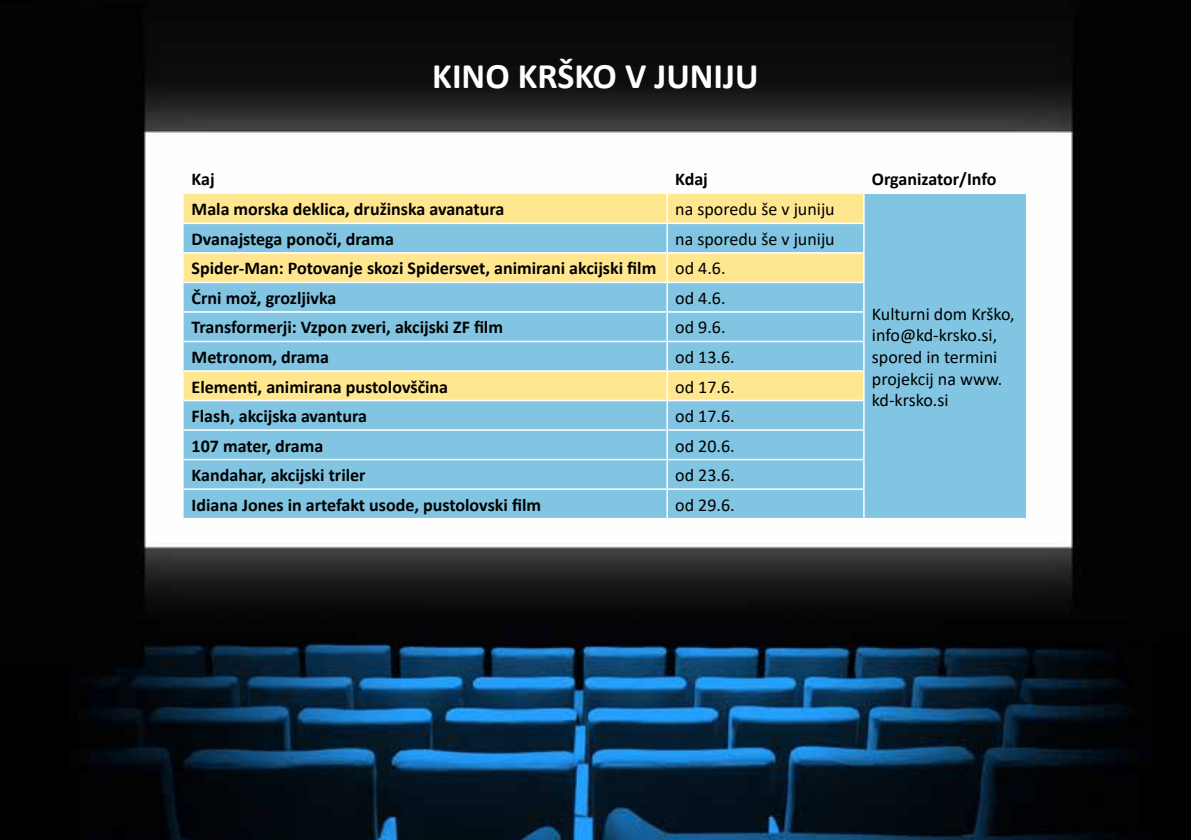
<style>
.page{position:relative;width:1191px;height:840px;background:#fff}
.page>*{position:absolute;margin:0;border:0;box-sizing:border-box;transform-origin:0 0}
.t1{font:700 36px "Calibri";color:#fff}
.t2{font:700 18px/29.6px "Calibri";color:#000}
.t3{font:18px/21.6px "Calibri";color:#000}
.s1{font-weight:400}
</style>
<div class="page">
<img style="left:0;top:0;width:1191px;height:839px">
<div style="left:184px;top:194px;width:679px;height:28px;background:#ffe78f"></div>
<div style="left:864px;top:194px;width:161px;height:324px;background:#81c5e2"></div>
<svg style="left:184px;top:224px;width:679px;height:293px;fill:#81c5e2"></svg>
<hr style="left:184px;top:153px;width:483px;height:2px;background:#fff">
<hr style="left:667px;top:153px;width:197px;height:2px;background:#fff">
<hr style="left:666px;top:155px;width:2px;height:39px;background:#fff">
<hr style="left:864px;top:153px;width:161px;height:2px;background:#fff">
<hr style="left:863px;top:155px;width:1px;height:39px;background:#fff">
<hr style="left:666px;top:194px;width:2px;height:28px;background:#fff">
<hr style="left:864px;top:517px;width:161px;height:2px;background:#fff">
<hr style="left:184px;top:222px;width:483px;height:2px;background:#fff">
<hr style="left:667px;top:222px;width:197px;height:2px;background:#fff">
<hr style="left:666px;top:224px;width:2px;height:28px;background:#fff">
<hr style="left:184px;top:252px;width:483px;height:1px;background:#fff">
<hr style="left:667px;top:252px;width:197px;height:1px;background:#fff">
<hr style="left:666px;top:253px;width:2px;height:28px;background:#fff">
<hr style="left:184px;top:281px;width:483px;height:2px;background:#fff">
<hr style="left:667px;top:281px;width:197px;height:2px;background:#fff">
<hr style="left:666px;top:283px;width:2px;height:28px;background:#fff">
<hr style="left:184px;top:311px;width:483px;height:1px;background:#fff">
<hr style="left:667px;top:311px;width:197px;height:1px;background:#fff">
<hr style="left:666px;top:312px;width:2px;height:28px;background:#fff">
<hr style="left:184px;top:340px;width:483px;height:2px;background:#fff">
<hr style="left:667px;top:340px;width:197px;height:2px;background:#fff">
<hr style="left:666px;top:342px;width:2px;height:28px;background:#fff">
<hr style="left:184px;top:370px;width:483px;height:1px;background:#fff">
<hr style="left:667px;top:370px;width:197px;height:1px;background:#fff">
<hr style="left:666px;top:371px;width:2px;height:28px;background:#fff">
<hr style="left:184px;top:399px;width:483px;height:2px;background:#fff">
<hr style="left:667px;top:399px;width:197px;height:2px;background:#fff">
<hr style="left:666px;top:401px;width:2px;height:28px;background:#fff">
<hr style="left:184px;top:429px;width:483px;height:1px;background:#fff">
<hr style="left:667px;top:429px;width:197px;height:1px;background:#fff">
<hr style="left:666px;top:430px;width:2px;height:28px;background:#fff">
<hr style="left:184px;top:458px;width:483px;height:2px;background:#fff">
<hr style="left:667px;top:458px;width:197px;height:2px;background:#fff">
<hr style="left:666px;top:460px;width:2px;height:28px;background:#fff">
<hr style="left:184px;top:488px;width:483px;height:1px;background:#fff">
<hr style="left:667px;top:488px;width:197px;height:1px;background:#fff">
<hr style="left:666px;top:489px;width:2px;height:28px;background:#fff">
<svg style="left:863px;top:194px;width:1px;height:323px"></svg>
<hr style="left:184px;top:517px;width:483px;height:2px;background:#fff">
<hr style="left:667px;top:517px;width:197px;height:2px;background:#fff">
<h1 class="t1" style="left:432px;top:50px;width:328px">KINO KRŠKO V JUNIJU</h1>
<p class="t2" style="left:192px;top:164px;width:25px">Kaj</p>
<p class="t2" style="left:675px;top:164px;width:34px">Kdaj</p>
<p class="t2" style="left:872px;top:164px;width:126px">Organizator/Info</p>
<p class="t2" style="left:192px;top:194px;width:314px">Mala morska deklica, družinska avanatura</p>
<p class="t3" style="left:675px;top:198px;width:161px">na sporedu še v juniju</p>
<p class="t2" style="left:192px;top:224px;width:204px">Dvanajstega ponoči, drama</p>
<p class="t2" style="left:192px;top:224px;width:644px;text-indent:483px"><span class="s1">na sporedu še v juniju<br></span>Spider-Man: Potovanje skozi Spidersvet, animirani akcijski film <span class="s1">od 4.6.<br></span>Črni mož, grozljivka</p>
<p class="t3" style="left:675px;top:286px;width:52px">od 4.6.</p>
<p class="t2" style="left:192px;top:312px;width:313px">Transformerji: Vzpon zveri, akcijski ZF film</p>
<p class="t3" style="left:675px;top:316px;width:52px">od 9.6.</p>
<p class="t2" style="left:192px;top:342px;width:139px">Metronom, drama</p>
<p class="t3" style="left:675px;top:345px;width:61px">od 13.6.</p>
<p class="t2" style="left:192px;top:371px;width:258px">Elementi, animirana pustolovščina</p>
<p class="t3" style="left:675px;top:375px;width:61px">od 17.6.</p>
<p class="t2" style="left:192px;top:401px;width:177px">Flash, akcijska avantura</p>
<p class="t3" style="left:675px;top:404px;width:61px">od 17.6.</p>
<p class="t2" style="left:192px;top:430px;width:133px">107 mater, drama</p>
<p class="t3" style="left:675px;top:434px;width:61px">od 20.6.</p>
<p class="t2" style="left:192px;top:460px;width:175px">Kandahar, akcijski triler</p>
<p class="t3" style="left:675px;top:463px;width:61px">od 23.6.</p>
<p class="t2" style="left:192px;top:489px;width:351px">Idiana Jones in artefakt usode, pustolovski film</p>
<p class="t3" style="left:675px;top:493px;width:61px">od 29.6.</p>
<p class="t3" style="left:872px;top:302px;width:144px">Kulturni dom Krško, info@kd-krsko.si, spored in termini projekcij na www. kd-krsko.si</p>
</div>
